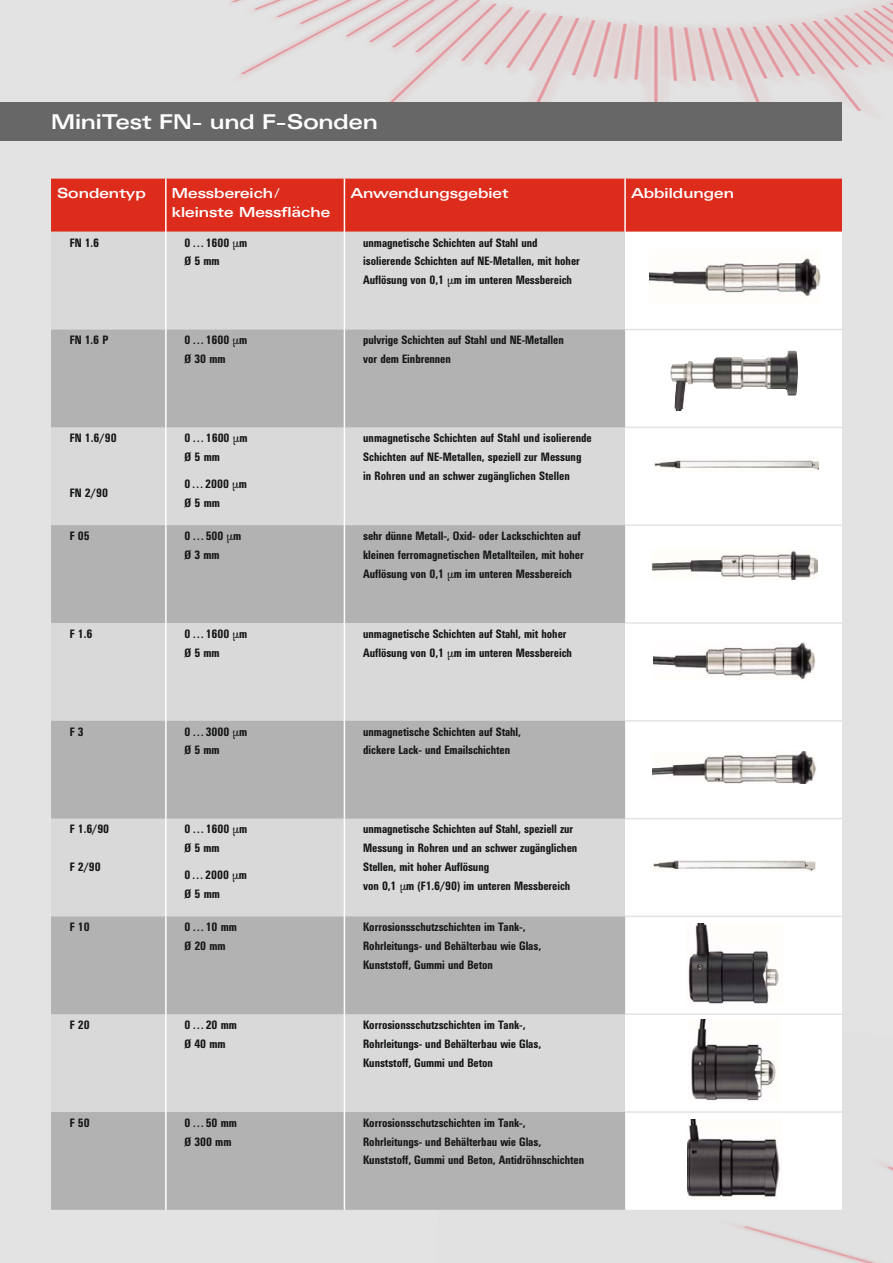
<style>
.page{position:relative;width:893px;height:1263px;background:#e3e3e3}
.page>*{position:absolute;margin:0;border:0;box-sizing:border-box;transform-origin:0 0}
.t1{font:700 21px "Univers Extended BQ";letter-spacing:-.005em;color:#fff}
.t2{font:700 14.25px/19.2px "Univers Extended BQ";color:#fff}
.t3{font:700 12px/18.8px "Univers Condensed BQ";letter-spacing:-.005em;color:#151616}
</style>
<div class="page">
<img style="left:734px;top:1163px;width:159px;height:100px">
<img style="left:230px;top:0;width:663px;height:111px">
<div style="left:51px;top:179px;width:791px;height:53px;background:#dd2b1c"></div>
<div style="left:625px;top:232px;width:217px;height:978px;background:#fff"></div>
<svg style="left:51px;top:330px;width:574px;height:880px;fill:#b2b2b3"></svg>
<hr style="left:165px;top:179px;width:2px;height:53px;background:#fff">
<hr style="left:344px;top:179px;width:1px;height:53px;background:#fff">
<hr style="left:624px;top:179px;width:2px;height:53px;background:#fff">
<hr style="left:165px;top:232px;width:2px;height:98px;background:#fff">
<hr style="left:344px;top:232px;width:1px;height:98px;background:#fff">
<hr style="left:165px;top:330px;width:2px;height:97px;background:#fff">
<hr style="left:344px;top:330px;width:1px;height:97px;background:#fff">
<hr style="left:165px;top:427px;width:2px;height:98px;background:#fff">
<hr style="left:344px;top:427px;width:1px;height:98px;background:#fff">
<hr style="left:165px;top:525px;width:2px;height:98px;background:#fff">
<hr style="left:344px;top:525px;width:1px;height:98px;background:#fff">
<hr style="left:165px;top:623px;width:2px;height:98px;background:#fff">
<hr style="left:344px;top:623px;width:1px;height:98px;background:#fff">
<hr style="left:165px;top:721px;width:2px;height:98px;background:#fff">
<hr style="left:344px;top:721px;width:1px;height:98px;background:#fff">
<hr style="left:165px;top:819px;width:2px;height:97px;background:#fff">
<hr style="left:344px;top:819px;width:1px;height:97px;background:#fff">
<hr style="left:165px;top:916px;width:2px;height:98px;background:#fff">
<hr style="left:344px;top:916px;width:1px;height:98px;background:#fff">
<hr style="left:165px;top:1014px;width:2px;height:98px;background:#fff">
<hr style="left:344px;top:1014px;width:1px;height:98px;background:#fff">
<hr style="left:165px;top:1112px;width:2px;height:98px;background:#fff">
<hr style="left:344px;top:1112px;width:1px;height:98px;background:#fff">
<hr style="left:625px;top:329px;width:217px;height:1px;background:#e3e3e3">
<hr style="left:625px;top:427px;width:217px;height:1px;background:#e3e3e3">
<hr style="left:625px;top:524px;width:217px;height:2px;background:#e3e3e3">
<hr style="left:625px;top:622px;width:217px;height:2px;background:#e3e3e3">
<hr style="left:625px;top:720px;width:217px;height:1px;background:#e3e3e3">
<hr style="left:625px;top:818px;width:217px;height:1px;background:#e3e3e3">
<hr style="left:625px;top:916px;width:217px;height:1px;background:#e3e3e3">
<hr style="left:625px;top:1013px;width:217px;height:2px;background:#e3e3e3">
<hr style="left:625px;top:1111px;width:217px;height:2px;background:#e3e3e3">
<div style="left:0;top:102px;width:842px;height:38px;background:#676767"></div>
<img style="left:654px;top:458px;width:165px;height:14px">
<img style="left:652px;top:549px;width:165px;height:31px">
<img style="left:653px;top:643px;width:162px;height:38px">
<img style="left:652px;top:752px;width:165px;height:32px">
<img style="left:654px;top:860px;width:161px;height:12px">
<img style="left:686px;top:923px;width:96px;height:81px">
<img style="left:689px;top:1019px;width:91px;height:82px">
<img style="left:650px;top:250px;width:170px;height:54px">
<img style="left:670px;top:350px;width:128px;height:60px">
<img style="left:687px;top:1120px;width:95px;height:80px">
<h1 class="t1" style="left:51px;top:114px;width:328px">MiniTest FN- und F-Sonden</h1>
<p class="t2" style="left:57px;top:184px;width:90px">Sondentyp</p>
<p class="t2" style="left:172px;top:184px;width:160px">Messbereich/ kleinste Messfläche</p>
<p class="t2" style="left:350px;top:184px;width:160px">Anwendungsgebiet</p>
<p class="t2" style="left:631px;top:184px;width:105px">Abbildungen</p>
<p class="t3" style="left:70px;top:234px;width:31px">FN 1.6</p>
<p class="t3" style="left:185px;top:234px;width:64px">0 … 1600 μm<br>Ø 5 mm</p>
<p class="t3" style="left:363px;top:234px;width:218px">unmagnetische Schichten auf Stahl und isolierende Schichten auf NE-Metallen, mit hoher<br>Auflösung von 0,1 μm im unteren Messbereich</p>
<p class="t3" style="left:70px;top:332px;width:40px">FN 1.6 P</p>
<p class="t3" style="left:185px;top:332px;width:64px">0 … 1600 μm<br>Ø 30 mm</p>
<p class="t3" style="left:363px;top:332px;width:202px">pulvrige Schichten auf Stahl und NE-Metallen vor dem Einbrennen</p>
<p class="t3" style="left:70px;top:430px;width:48px">FN 1.6/90</p>
<p class="t3" style="left:70px;top:484px;width:40px">FN 2/90</p>
<p class="t3" style="left:185px;top:430px;width:65px">0 … 1600 μm<br>Ø 5 mm</p>
<p class="t3" style="left:185px;top:476px;width:64px">0 … 2000 μm<br>Ø 5 mm</p>
<p class="t3" style="left:363px;top:430px;width:230px">unmagnetische Schichten auf Stahl und isolierende<br>Schichten auf NE-Metallen, speziell zur Messung in Rohren und an schwer zugänglichen Stellen</p>
<p class="t3" style="left:70px;top:528px;width:21px">F 05</p>
<p class="t3" style="left:185px;top:528px;width:58px">0 … 500 μm<br>Ø 3 mm</p>
<p class="t3" style="left:363px;top:528px;width:222px">sehr dünne Metall-, Oxid- oder Lackschichten auf kleinen ferromagnetischen Metallteilen, mit hoher<br>Auflösung von 0,1 μm im unteren Messbereich</p>
<p class="t3" style="left:70px;top:625px;width:24px">F 1.6</p>
<p class="t3" style="left:185px;top:625px;width:64px">0 … 1600 μm<br>Ø 5 mm</p>
<p class="t3" style="left:363px;top:625px;width:210px">unmagnetische Schichten auf Stahl, mit hoher<br>Auflösung von 0,1 μm im unteren Messbereich</p>
<p class="t3" style="left:70px;top:723px;width:16px">F 3</p>
<p class="t3" style="left:185px;top:723px;width:64px">0 … 3000 μm<br>Ø 5 mm</p>
<p class="t3" style="left:363px;top:723px;width:159px">unmagnetische Schichten auf Stahl, dickere Lack- und Emailschichten</p>
<p class="t3" style="left:70px;top:821px;width:41px">F 1.6/90</p>
<p class="t3" style="left:70px;top:858px;width:32px">F 2/90</p>
<p class="t3" style="left:185px;top:821px;width:64px">0 … 1600 μm<br>Ø 5 mm</p>
<p class="t3" style="left:185px;top:867px;width:64px">0 … 2000 μm<br>Ø 5 mm</p>
<p class="t3" style="left:363px;top:821px;width:216px">unmagnetische Schichten auf Stahl, speziell zur Messung in Rohren und an schwer zugänglichen Stellen, mit hoher Auflösung<br>von 0,1 μm (F1.6/90) im unteren Messbereich</p>
<p class="t3" style="left:70px;top:919px;width:21px">F 10</p>
<p class="t3" style="left:185px;top:919px;width:54px">0 … 10 mm<br>Ø 20 mm</p>
<p class="t3" style="left:363px;top:919px;width:179px">Korrosionsschutzschichten im Tank-,<br>Rohrleitungs- und Behälterbau wie Glas,<br>Kunststoff, Gummi und Beton</p>
<p class="t3" style="left:70px;top:1017px;width:21px">F 20</p>
<p class="t3" style="left:185px;top:1017px;width:54px">0 … 20 mm<br>Ø 40 mm</p>
<p class="t3" style="left:363px;top:1017px;width:179px">Korrosionsschutzschichten im Tank-,<br>Rohrleitungs- und Behälterbau wie Glas,<br>Kunststoff, Gummi und Beton</p>
<p class="t3" style="left:70px;top:1114px;width:21px">F 50</p>
<p class="t3" style="left:185px;top:1114px;width:54px">0 … 50 mm<br>Ø 300 mm</p>
<p class="t3" style="left:363px;top:1114px;width:222px">Korrosionsschutzschichten im Tank-,<br>Rohrleitungs- und Behälterbau wie Glas,<br>Kunststoff, Gummi und Beton, Antidröhnschichten</p>
</div>
